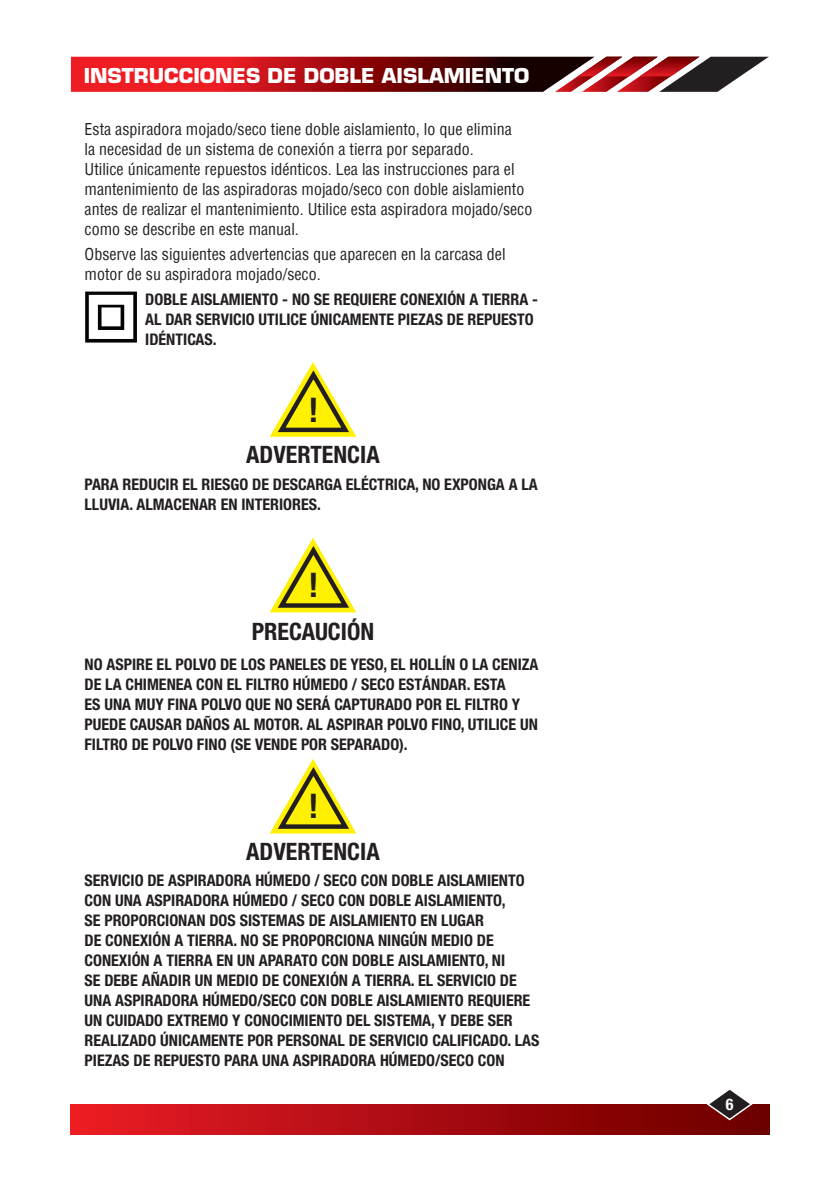
<style>
.page{position:relative;width:840px;height:1191px;background:#fff}
.page>*{position:absolute;margin:0;border:0;box-sizing:border-box;transform-origin:0 0}
.t1{font:700 condensed 34px "Helvetica Neue LT Std";color:#231f20}
.t2{font:700 condensed 24px "Helvetica Neue";color:#231f20}
.t3{font:700 20px "Eurostile";color:#fff}
.t4{font:700 condensed 16px/20px "Helvetica Neue";color:#231f20}
.t5{font:condensed 16px/20px "Helvetica Neue";color:#231f20}
.t6{font:700 condensed 16px "Helvetica Neue";color:#fff}
</style>
<div class="page">
<div style="left:71px;top:1104px;width:697px;height:30px;background:linear-gradient(to right,#eb1c26,#6a0000)"></div>
<svg style="left:705px;top:1090px;width:48px;height:31px"></svg>
<svg style="left:71px;top:57px;width:697px;height:35px;background:#9b272a"></svg>
<svg style="left:85px;top:291px;width:52px;height:51px"></svg>
<svg style="left:269px;top:538px;width:88px;height:75px"></svg>
<svg style="left:269px;top:362px;width:88px;height:75px"></svg>
<svg style="left:269px;top:759px;width:88px;height:75px"></svg>
<p class="t3" style="left:84px;top:63px;width:447px">INSTRUCCIONES DE DOBLE AISLAMIENTO</p>
<p class="t5" style="left:84px;top:118px;width:449px">Esta aspiradora mojado/seco tiene doble aislamiento, lo que elimina<br>la necesidad de un sistema de conexión a tierra por separado.<br>Utilice únicamente repuestos idénticos. Lea las instrucciones para el mantenimiento de las aspiradoras mojado/seco con doble aislamiento antes de realizar el mantenimiento. Utilice esta aspiradora mojado/seco como se describe en este manual.</p>
<p class="t5" style="left:84px;top:244px;width:422px">Observe las siguientes advertencias que aparecen en la carcasa del motor de su aspiradora mojado/seco.</p>
<p class="t4" style="left:145px;top:289px;width:394px">DOBLE AISLAMIENTO - NO SE REQUIERE CONEXIÓN A TIERRA -<br>AL DAR SERVICIO UTILICE ÚNICAMENTE PIEZAS DE REPUESTO<br>IDÉNTICAS.</p>
<h1 class="t1" style="left:308px;top:389px;width:12px">!</h1>
<h2 class="t2" style="left:246px;top:440px;width:135px">ADVERTENCIA</h2>
<p class="t4" style="left:84px;top:474px;width:454px">PARA REDUCIR EL RIESGO DE DESCARGA ELÉCTRICA, NO EXPONGA A LA<br>LLUVIA. ALMACENAR EN INTERIORES.</p>
<h1 class="t1" style="left:308px;top:564px;width:12px">!</h1>
<h2 class="t2" style="left:252px;top:617px;width:124px">PRECAUCIÓN</h2>
<p class="t4" style="left:84px;top:654px;width:455px">NO ASPIRE EL POLVO DE LOS PANELES DE YESO, EL HOLLÍN O LA CENIZA DE LA CHIMENEA CON EL FILTRO HÚMEDO / SECO ESTÁNDAR. ESTA<br>ES UNA MUY FINA POLVO QUE NO SERÁ CAPTURADO POR EL FILTRO Y PUEDE CAUSAR DAÑOS AL MOTOR. AL ASPIRAR POLVO FINO, UTILICE UN FILTRO DE POLVO FINO (SE VENDE POR SEPARADO).</p>
<h1 class="t1" style="left:308px;top:785px;width:12px">!</h1>
<h2 class="t2" style="left:246px;top:836px;width:135px">ADVERTENCIA</h2>
<p class="t4" style="left:84px;top:870px;width:456px">SERVICIO DE ASPIRADORA HÚMEDO / SECO CON DOBLE AISLAMIENTO CON UNA ASPIRADORA HÚMEDO / SECO CON DOBLE AISLAMIENTO,<br>SE PROPORCIONAN DOS SISTEMAS DE AISLAMIENTO EN LUGAR<br>DE CONEXIÓN A TIERRA. NO SE PROPORCIONA NINGÚN MEDIO DE CONEXIÓN A TIERRA EN UN APARATO CON DOBLE AISLAMIENTO, NI<br>SE DEBE AÑADIR UN MEDIO DE CONEXIÓN A TIERRA. EL SERVICIO DE UNA ASPIRADORA HÚMEDO/SECO CON DOBLE AISLAMIENTO REQUIERE UN CUIDADO EXTREMO Y CONOCIMIENTO DEL SISTEMA, Y DEBE SER REALIZADO ÚNICAMENTE POR PERSONAL DE SERVICIO CALIFICADO. LAS PIEZAS DE REPUESTO PARA UNA ASPIRADORA HÚMEDO/SECO CON</p>
<p class="t6" style="left:725px;top:1094px;width:9px">6</p>
</div>
